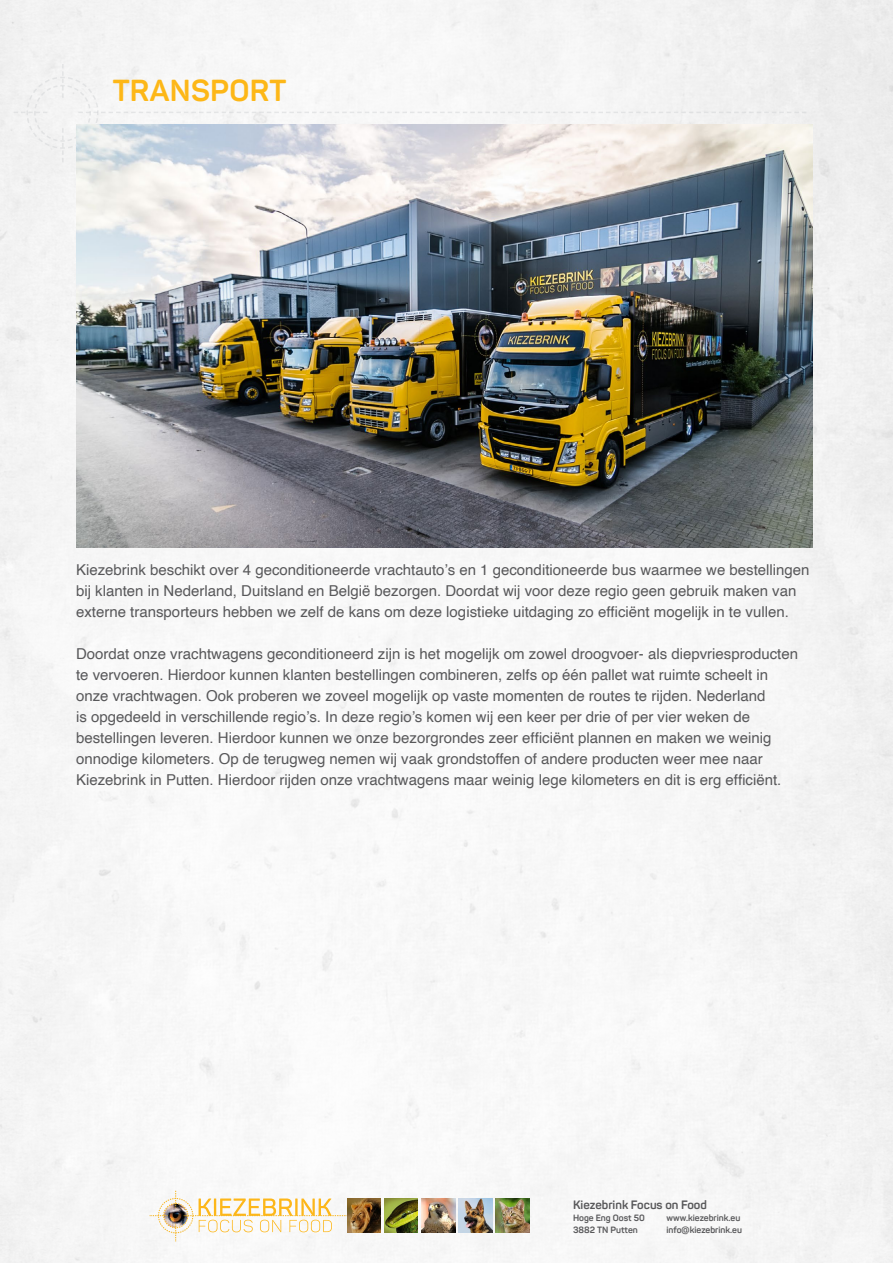
<style>
.page{position:relative;width:893px;height:1263px;background:#fff}
.page>*{position:absolute;margin:0;border:0;box-sizing:border-box;transform-origin:0 0}
.t1{font:700 30px "Panton";letter-spacing:.01em;color:#fdb717}
.t2{font:15px/21px "Helvetica";color:#58585a}
.t3{font:700 12px "Panton";color:#58585a}
.t4{font:700 9px/12px "Panton";color:#58585a}
</style>
<div class="page">
<img style="left:0;top:0;width:893px;height:1263px">
<img style="left:496px;top:1198px;width:33px;height:34px">
<img style="left:164px;top:1204px;width:24px;height:23px;border-radius:12px">
<div style="left:163px;top:1203px;width:25px;height:25px;border:1px dashed #fdb71a;border-radius:50%"></div>
<div style="left:158px;top:1198px;width:35px;height:35px;border:1px dashed #f7b51e;border-radius:50%"></div>
<svg style="left:184px;top:1198px;width:163px;height:34px"></svg>
<svg style="left:175px;top:1190px;width:1px;height:18px"></svg>
<svg style="left:175px;top:1224px;width:1px;height:17px"></svg>
<svg style="left:150px;top:1215px;width:18px;height:1px"></svg>
<img style="left:347px;top:1198px;width:34px;height:34px">
<img style="left:384px;top:1198px;width:34px;height:34px">
<img style="left:421px;top:1198px;width:34px;height:34px">
<img style="left:459px;top:1198px;width:33px;height:34px">
<div style="left:14px;top:64px;width:792px;height:98px;background:#f5f5f5"></div>
<img style="left:76px;top:124px;width:736px;height:424px">
<h1 class="t1" style="left:113px;top:71px;width:175px">TRANSPORT</h1>
<p class="t2" style="left:76px;top:559px;width:735px">Kiezebrink beschikt over 4 geconditioneerde vrachtauto’s en 1 geconditioneerde bus waarmee we bestellingen bij klanten in Nederland, Duitsland en België bezorgen. Doordat wij voor deze regio geen gebruik maken van externe transporteurs hebben we zelf de kans om deze logistieke uitdaging zo efficiënt mogelijk in te vullen.</p>
<p class="t2" style="left:76px;top:643px;width:723px">Doordat onze vrachtwagens geconditioneerd zijn is het mogelijk om zowel droogvoer- als diepvriesproducten te vervoeren. Hierdoor kunnen klanten bestellingen combineren, zelfs op één pallet wat ruimte scheelt in onze vrachtwagen. Ook proberen we zoveel mogelijk op vaste momenten de routes te rijden. Nederland<br>is opgedeeld in verschillende regio’s. In deze regio’s komen wij een keer per drie of per vier weken de bestellingen leveren. Hierdoor kunnen we onze bezorgrondes zeer efficiënt plannen en maken we weinig onnodige kilometers. Op de terugweg nemen wij vaak grondstoffen of andere producten weer mee naar Kiezebrink in Putten. Hierdoor rijden onze vrachtwagens maar weinig lege kilometers en dit is erg efficiënt.</p>
<p class="t3" style="left:573px;top:1197px;width:135px">Kiezebrink Focus on Food</p>
<p class="t4" style="left:573px;top:1211px;width:73px">Hoge Eng Oost 50<br>3882 TN Putten</p>
<p class="t4" style="left:666px;top:1211px;width:77px">www.kiezebrink.eu info@kiezebrink.eu</p>
</div>
